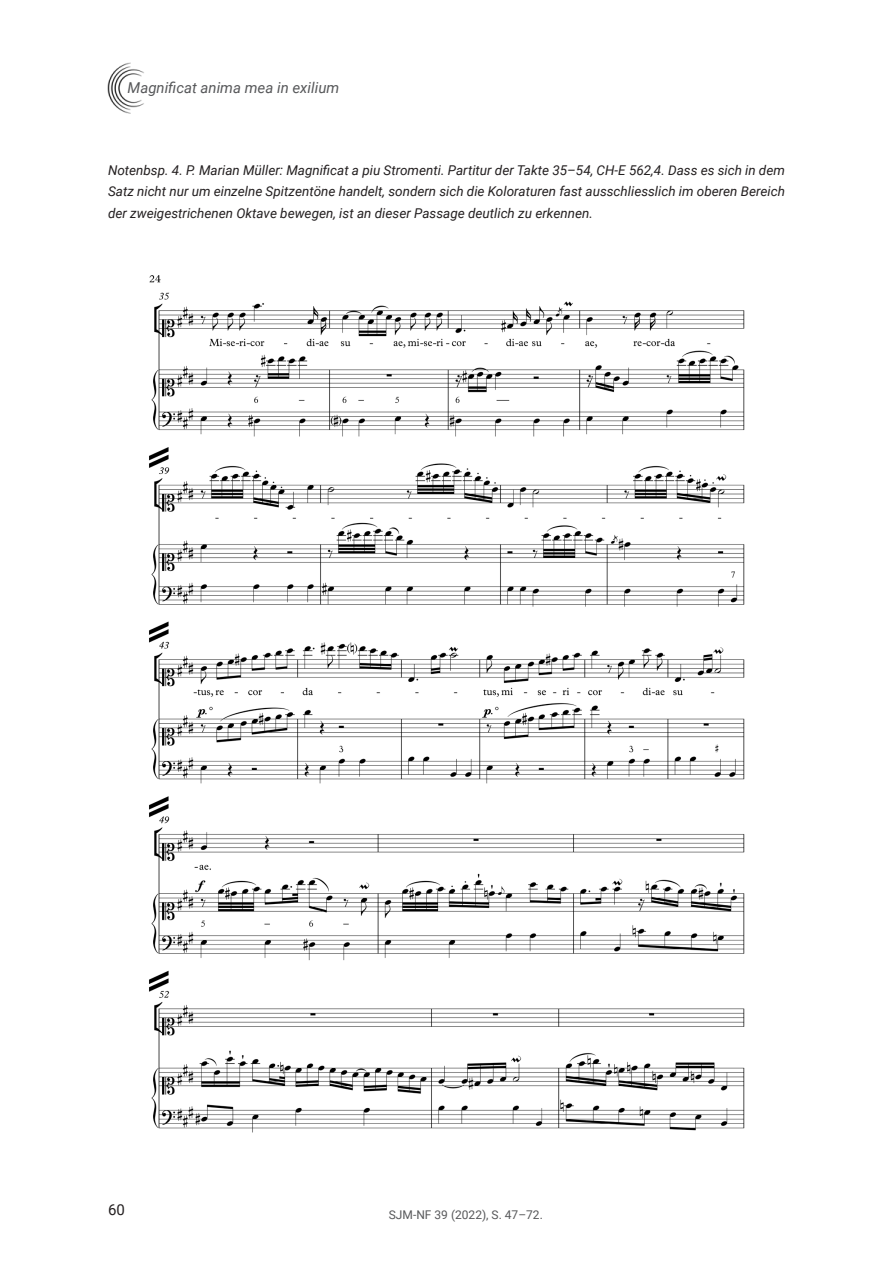
<style>
.page{position:relative;width:893px;height:1272px;background:#fff}
.page>*{position:absolute;margin:0;border:0;box-sizing:border-box;transform-origin:0 0}
.t1{font:italic 15px "Roboto";color:#57585a}
.t2{font:15px "Roboto";color:#231f20}
.Bildlegende{font:italic 13.5px/21.8px "Roboto";color:#231f20;text-align:justify}
.t3{font:12px "Roboto";color:#57585a}
</style>
<div class="page">
<img style="left:107px;top:62px;width:37px;height:52px">
<img style="left:149px;top:275px;width:596px;height:858px">
<p class="t1" style="left:128px;top:77px;width:213px">Magnificat anima mea in exilium</p>
<p class="Bildlegende" style="left:108px;top:158px;width:678px">Notenbsp. 4. P. Marian Müller: Magnificat a piu Stromenti. Partitur der Takte 35–54, CH-E 562,4. Dass es sich in dem Satz nicht nur um einzelne Spitzentöne handelt, sondern sich die Koloraturen fast ausschliesslich im oberen Bereich der zweigestrichenen Oktave bewegen, ist an dieser Passage deutlich zu erkennen.</p>
<p class="t2" style="left:108px;top:1199px;width:18px">60</p>
<p class="t3" style="left:389px;top:1206px;width:155px">SJM-NF 39 (2022), S. 47–72.</p>
</div>
